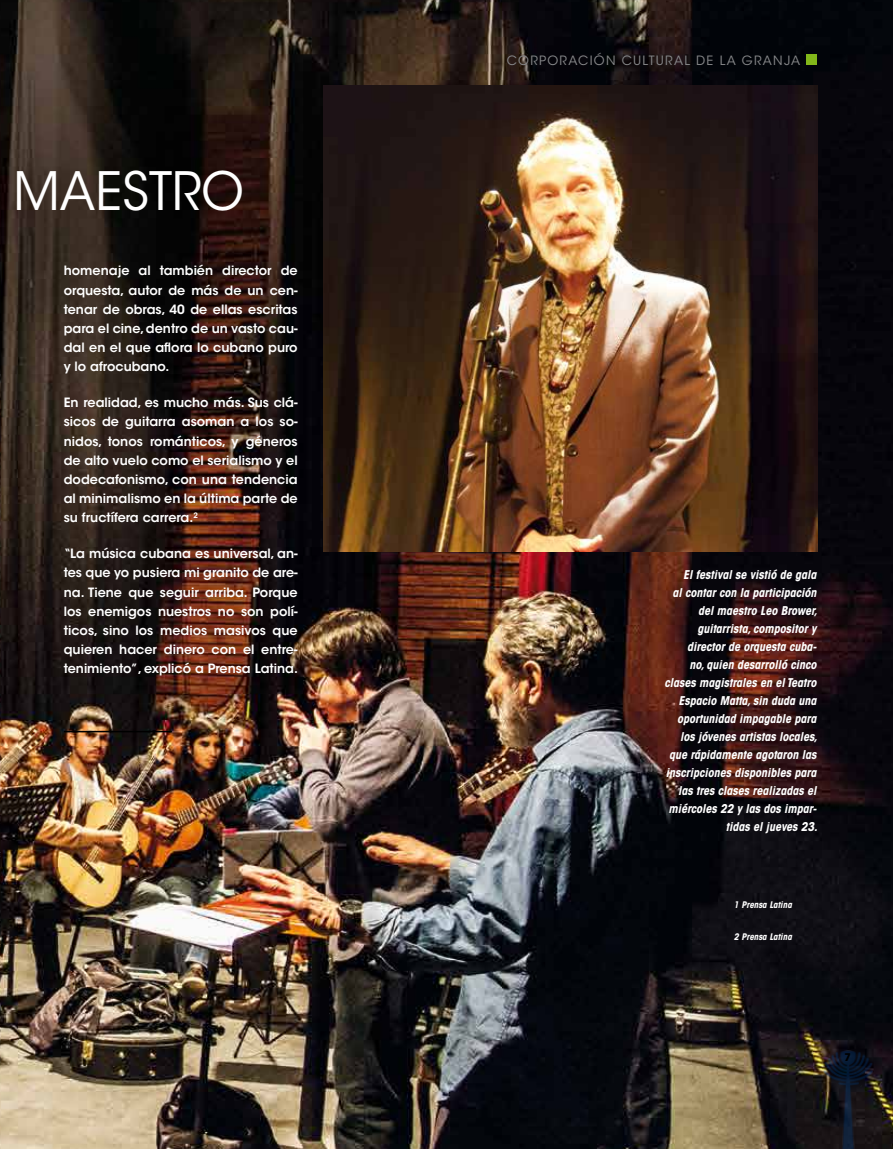
<style>
.page{position:relative;width:893px;height:1149px;background:#fff}
.page>*{position:absolute;margin:0;border:0;box-sizing:border-box;transform-origin:0 0}
.t1{font:52.5px "ITC Avant Garde Std";color:#fff;scale:.95 1}
.t2{font:600 12.75px/19.2px "ITC Avant Garde Std";color:#fff;text-align:justify}
.t3{font:12.75px "ITC Avant Garde Std";letter-spacing:.1em;color:#87888a}
.t4{font:italic 700 condensed 12px/18px "ITC Avant Garde Std";color:#fff;text-align:right}
.t5{font:700 10.5px "ITC Avant Garde Std";color:#000}
.t6{font:italic 700 condensed 9px "ITC Avant Garde Std";color:#fff}
</style>
<div class="page">
<img style="left:0;top:0;width:893px;height:1148px">
<hr style="left:64px;top:730px;width:108px;height:2px;background:#000">
<img style="left:323px;top:85px;width:494px;height:466px">
<img style="left:823px;top:1049px;width:49px;height:99px">
<div style="left:806px;top:54px;width:11px;height:11px;background:#82b71a"></div>
<h1 class="t1" style="left:14px;top:159px;width:244px">MAESTRO</h1>
<p class="t2" style="left:64px;top:261px;width:235px">homenaje al también director de orquesta, autor de más de un cen&shy;tenar de obras, 40 de ellas escritas para el cine, dentro de un vasto cau&shy;dal en el que aflora lo cubano puro y lo afrocubano.</p>
<p class="t2" style="left:64px;top:393px;width:235px">En realidad, es mucho más. Sus clá&shy;sicos de guitarra asoman a los so&shy;nidos, tonos románticos, y géneros de alto vuelo como el serialismo y el dodecafonismo, con una tendencia al minimalismo en la última parte de su fructífera carrera.<sup>2</sup></p>
<p class="t2" style="left:64px;top:544px;width:236px">“La música cubana es universal, an&shy;tes que yo pusiera mi granito de are&shy;na. Tiene que seguir arriba. Porque los enemigos nuestros no son polí&shy;ticos, sino los medios masivos que quieren hacer dinero con el entre&shy;tenimiento”, explicó a Prensa Latina.</p>
<p class="t3" style="left:507px;top:53px;width:295px">CORPORACIÓN CULTURAL DE LA GRANJA</p>
<p class="t4" style="left:664px;top:565px;width:155px">El festival se vistió de gala<br>al contar con la participación del maestro Leo Brower, guitarrista, compositor y director de orquesta cuba-<br>no, quien desarrolló cinco clases magistrales en el Teatro<br>Espacio Matta, sin duda una oportunidad impagable para los jóvenes artistas locales, que rápidamente agotaron las inscripciones disponibles para las tres clases realizadas el miércoles 22 y las dos impar&shy;tidas el jueves 23.</p>
<p class="t6" style="left:734px;top:898px;width:59px">1 Prensa Latina</p>
<p class="t6" style="left:734px;top:930px;width:59px">2 Prensa Latina</p>
<p class="t5" style="left:844px;top:1050px;width:8px">7</p>
</div>
